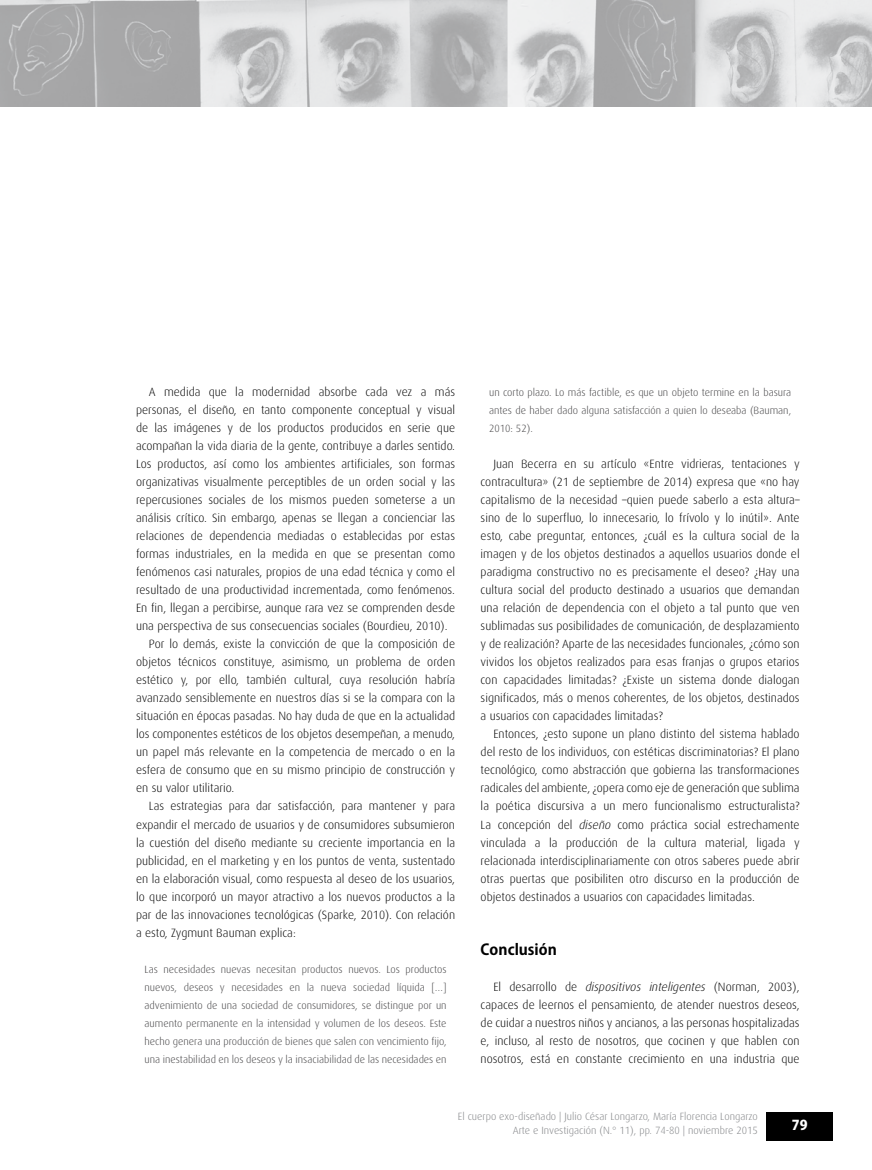
<style>
.page{position:relative;width:872px;height:1170px;background:#fff}
.page>*{position:absolute;margin:0;border:0;box-sizing:border-box;transform-origin:0 0}
.t1{font:700 15px "Koz Go Pro";color:#000}
.t2{font:800 13.5px "Koz Go Pro";color:#fff}
.t3{font:300 12px/18px "Dax";color:#000;text-align:justify}
.t4{font:300 10.5px/18px "Dax";color:#414042;text-align:justify}
.t5{font:300 10.5px/13.5px "Dax";color:#808285;text-align:right}
.s1{font-style:italic}
</style>
<div class="page">
<img style="left:0;top:0;width:872px;height:107px">
<div style="left:766px;top:1111px;width:67px;height:29px;background:#000"></div>
<p class="t3" style="left:149px;top:383px;width:308px">A medida que la modernidad absorbe cada vez a más</p>
<p class="t3" style="left:136px;top:401px;width:320px">personas, el diseño, en tanto componente conceptual y visual</p>
<p class="t3" style="left:136px;top:419px;width:320px">de las imágenes y de los productos producidos en serie que</p>
<p class="t3" style="left:136px;top:437px;width:320px">acompañan la vida diaria de la gente, contribuye a darles sentido.</p>
<p class="t3" style="left:136px;top:455px;width:320px">Los productos, así como los ambientes artificiales, son formas</p>
<p class="t3" style="left:136px;top:473px;width:320px">organizativas visualmente perceptibles de un orden social y las</p>
<p class="t3" style="left:136px;top:491px;width:320px">repercusiones sociales de los mismos pueden someterse a un</p>
<p class="t3" style="left:136px;top:509px;width:320px">análisis crítico. Sin embargo, apenas se llegan a concienciar las</p>
<p class="t3" style="left:136px;top:527px;width:320px">relaciones de dependencia mediadas o establecidas por estas</p>
<p class="t3" style="left:136px;top:545px;width:320px">formas industriales, en la medida en que se presentan como</p>
<p class="t3" style="left:136px;top:563px;width:320px">fenómenos casi naturales, propios de una edad técnica y como el</p>
<p class="t3" style="left:136px;top:581px;width:320px">resultado de una productividad incrementada, como fenómenos.</p>
<p class="t3" style="left:136px;top:599px;width:320px">En fin, llegan a percibirse, aunque rara vez se comprenden desde</p>
<p class="t3" style="left:136px;top:617px;width:313px">una perspectiva de sus consecuencias sociales (Bourdieu, 2010).</p>
<p class="t3" style="left:149px;top:635px;width:308px">Por lo demás, existe la convicción de que la composición de</p>
<p class="t3" style="left:136px;top:653px;width:320px">objetos técnicos constituye, asimismo, un problema de orden</p>
<p class="t3" style="left:136px;top:671px;width:320px">estético y, por ello, también cultural, cuya resolución habría</p>
<p class="t3" style="left:136px;top:689px;width:320px">avanzado sensiblemente en nuestros días si se la compara con la</p>
<p class="t3" style="left:136px;top:707px;width:320px">situación en épocas pasadas. No hay duda de que en la actualidad</p>
<p class="t3" style="left:136px;top:725px;width:320px">los componentes estéticos de los objetos desempeñan, a menudo,</p>
<p class="t3" style="left:136px;top:743px;width:320px">un papel más relevante en la competencia de mercado o en la</p>
<p class="t3" style="left:136px;top:761px;width:320px">esfera de consumo que en su mismo principio de construcción y</p>
<p class="t3" style="left:136px;top:779px;width:100px">en su valor utilitario.</p>
<p class="t3" style="left:149px;top:797px;width:308px">Las estrategias para dar satisfacción, para mantener y para</p>
<p class="t3" style="left:136px;top:815px;width:320px">expandir el mercado de usuarios y de consumidores subsumieron</p>
<p class="t3" style="left:136px;top:833px;width:320px">la cuestión del diseño mediante su creciente importancia en la</p>
<p class="t3" style="left:136px;top:851px;width:320px">publicidad, en el marketing y en los puntos de venta, sustentado</p>
<p class="t3" style="left:136px;top:869px;width:320px">en la elaboración visual, como respuesta al deseo de los usuarios,</p>
<p class="t3" style="left:136px;top:887px;width:320px">lo que incorporó un mayor atractivo a los nuevos productos a la</p>
<p class="t3" style="left:136px;top:905px;width:320px">par de las innovaciones tecnológicas (Sparke, 2010). Con relación</p>
<p class="t3" style="left:136px;top:923px;width:161px">a esto, Zygmunt Bauman explica:</p>
<p class="t4" style="left:145px;top:959px;width:303px">Las necesidades nuevas necesitan productos nuevos. Los productos nuevos, deseos y necesidades en la nueva sociedad líquida […] advenimiento de una sociedad de consumidores, se distingue por un aumento permanente en la intensidad y volumen de los deseos. Este hecho genera una producción de bienes que salen con vencimiento fijo, una inestabilidad en los deseos y la insaciabilidad de las necesidades en</p>
<p class="t4" style="left:489px;top:383px;width:303px">un corto plazo. Lo más factible, es que un objeto termine en la basura antes de haber dado alguna satisfacción a quien lo deseaba (Bauman, 2010: 52).</p>
<p class="t3" style="left:480px;top:455px;width:320px;text-indent:13px">Juan Becerra en su artículo «Entre vidrieras, tentaciones y contracultura» (21 de septiembre de 2014) expresa que «no hay capitalismo de la necesidad –quien puede saberlo a esta altura– sino de lo superfluo, lo innecesario, lo frívolo y lo inútil». Ante esto, cabe preguntar, entonces, ¿cuál es la cultura social de la imagen y de los objetos destinados a aquellos usuarios donde el paradigma constructivo no es precisamente el deseo? ¿Hay una cultura social del producto destinado a usuarios que demandan una relación de dependencia con el objeto a tal punto que ven sublimadas sus posibilidades de comunicación, de desplazamiento y de realización? Aparte de las necesidades funcionales, ¿cómo son vividos los objetos realizados para esas franjas o grupos etarios con capacidades limitadas? ¿Existe un sistema donde dialogan significados, más o menos coherentes, de los objetos, destinados a usuarios con capacidades limitadas?</p>
<p class="t3" style="left:480px;top:725px;width:320px;text-indent:13px">Entonces, ¿esto supone un plano distinto del sistema hablado del resto de los individuos, con estéticas discriminatorias? El plano tecnológico, como abstracción que gobierna las transformaciones radicales del ambiente, ¿opera como eje de generación que sublima la poética discursiva a un mero funcionalismo estructuralista?<br>La concepción del <span class="s1">diseño</span> como práctica social estrechamente vinculada a la producción de la cultura material, ligada y relacionada interdisciplinariamente con otros saberes puede abrir otras puertas que posibiliten otro discurso en la producción de objetos destinados a usuarios con capacidades limitadas.</p>
<p class="t1" style="left:480px;top:939px;width:78px">Conclusión</p>
<p class="t3" style="left:480px;top:977px;width:320px;text-indent:13px">El desarrollo de <span class="s1">dispositivos inteligentes</span> (Norman, 2003), capaces de leernos el pensamiento, de atender nuestros deseos, de cuidar a nuestros niños y ancianos, a las personas hospitalizadas e, incluso, al resto de nosotros, que cocinen y que hablen con nosotros, está en constante crecimiento en una industria que</p>
<p class="t5" style="left:458px;top:1109px;width:301px">El cuerpo exo-diseñado | Julio César Longarzo, María Florencia Longarzo<br>Arte e Investigación (N.° 11), pp. 74-80 | noviembre 2015</p>
<p class="t2" style="left:792px;top:1116px;width:17px">79</p>
</div>
